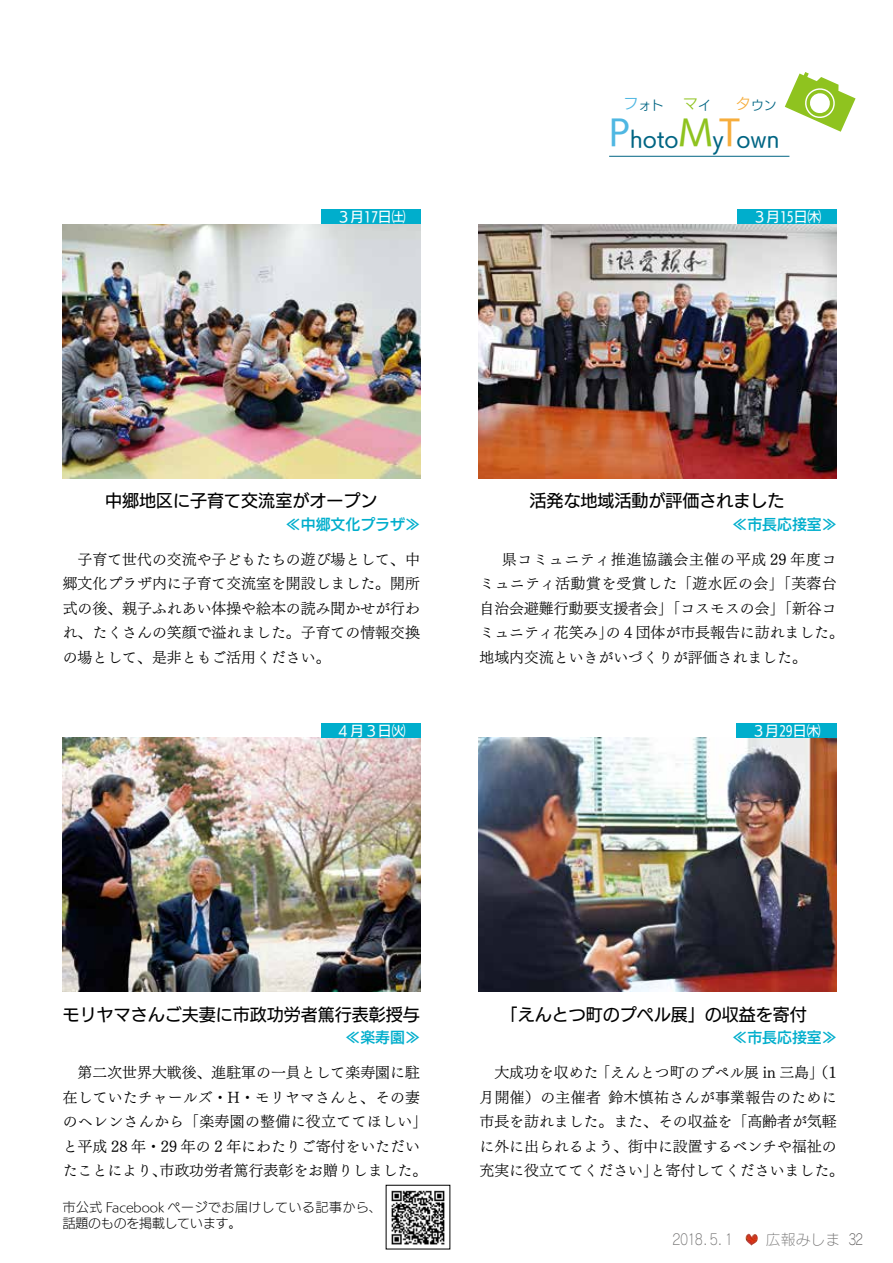
<style>
.page{position:relative;width:893px;height:1263px;background:#fff}
.page>*{position:absolute;margin:0;border:0;box-sizing:border-box;transform-origin:0 0}
.t1{font:21.3px "UD Kakugo Large Pro M";color:#006583}
.t2{font:16.95px "UD Kakugo Large Pro M";color:#000}
.t3{font:14.85px/24.5px "UD Mincho Pro L";color:#000;text-align:justify}
.t4{font:14.85px "UD Mincho Pro L";letter-spacing:.025em;color:#000}
.t5{font:14.85px "UD Kakugo Large Pro DB";color:#00aecc}
.t6{font:14.85px "Rodin Cattleya Pro L";color:#727171}
.t7{font:14.85px "UD Kakugo Large Pro R";color:#8fc31f}
.t8{font:14.85px "Rodin Cattleya Pro L";color:#595757;scale:.8 1}
.t9{font:13.8px "UD Kakugo Large Pro M";color:#fff}
.t10{font:12.75px/15.9px "UD Kakugo Large Pro L";color:#000}
.t11{font:12.75px "UD Kakugo Large Pro R";color:#006583}
.s1{font-size:14.85px;color:#f6ad3c}
.s2{font-size:14.85px;color:#4fb7e2}
.s3{font-size:34.05px;color:#4fb7e2}
.s4{font-size:34.05px;color:#8fc31f}
.s5{font-size:34.05px;color:#f6ad3c}
.s6{font-size:12.75px;color:#006583}
</style>
<div class="page">
<img style="left:391px;top:1190px;width:54px;height:55px">
<hr style="left:609px;top:156px;width:180px;height:1px;background:#006583">
<svg style="left:785px;top:72px;width:70px;height:60px"></svg>
<img style="left:63px;top:224px;width:358px;height:254px">
<div style="left:322px;top:209px;width:99px;height:15px;background:#00aecc"></div>
<img style="left:63px;top:738px;width:358px;height:254px">
<div style="left:322px;top:723px;width:99px;height:15px;background:#00aecc"></div>
<img style="left:478px;top:224px;width:359px;height:254px">
<div style="left:738px;top:209px;width:99px;height:15px;background:#00aecc"></div>
<img style="left:478px;top:738px;width:359px;height:254px">
<div style="left:736px;top:723px;width:101px;height:15px;background:#00aecc"></div>
<svg style="left:745px;top:1234px;width:4px;height:9px"></svg>
<p class="t9" style="left:336px;top:206px;width:71px">３月17日㈯</p>
<p class="t11" style="left:736px;top:95px;width:42px"><span class="s1">タ</span>ウン</p>
<p class="t11" style="left:624px;top:95px;width:42px"><span class="s2">フ</span>ォト</p>
<h1 class="t1" style="left:609px;top:121px;width:172px"><span class="s3">P</span>hoto<span class="s4">M</span>y<span class="s5">T</span>own</h1>
<p class="t7" style="left:683px;top:92px;width:29px">マ<span class="s6">イ</span></p>
<p class="t9" style="left:752px;top:206px;width:71px">３月15日㈭</p>
<p class="t2" style="left:105px;top:487px;width:274px">中郷地区に子育て交流室がオープン</p>
<p class="t2" style="left:529px;top:487px;width:257px">活発な地域活動が評価されました</p>
<p class="t5" style="left:286px;top:512px;width:135px">≪中郷文化プラザ≪</p>
<p class="t5" style="left:732px;top:512px;width:106px">≪市長応接室≪</p>
<p class="t3" style="left:63px;top:546px;width:359px">　子育て世代の交流や子どもたちの遊び場として、中郷文化プラザ内に子育て交流室を開設しました。開所式の後、親子ふれあい体操や絵本の読み聞かせが行われ、たくさんの笑顔で溢れました。子育ての情報交換の場として、是非ともご活用ください。</p>
<p class="t3" style="left:479px;top:546px;width:366px;text-align:left;text-indent:7px">　県コミュニティ推進協議会主催の平成 29 年度コミュニティ活動賞を受賞した「遊水匠の会」「芙蓉台自治会避難行動要支援者会」「コスモスの会」「新谷コミュニティ花笑みの」４団体が市長報告に訪れました。地域内交流といきがいづくりが評価されました。</p>
<p class="t9" style="left:336px;top:719px;width:71px">４月３日㈫</p>
<p class="t9" style="left:751px;top:719px;width:71px">３月29日㈭</p>
<p class="t2" style="left:63px;top:1000px;width:359px">モリヤマさんご夫妻に市政功労者篤行表彰授与</p>
<p class="t2" style="left:501px;top:1000px;width:308px">「えんとつ町のプペル展」の収益を寄付</p>
<p class="t5" style="left:345px;top:1025px;width:76px">≪楽寿園≪</p>
<p class="t5" style="left:732px;top:1025px;width:106px">≪市長応接室≪</p>
<p class="t3" style="left:63px;top:1060px;width:359px">　第二次世界大戦後、進駐軍の一員として楽寿園に駐</p>
<p class="t3" style="left:63px;top:1084px;width:359px">在していたチャールズ・H・モリヤマさんと、その妻</p>
<p class="t4" style="left:63px;top:1110px;width:366px">のヘレンさんから「楽寿園の整備に役立ててほしい「</p>
<p class="t3" style="left:63px;top:1133px;width:359px">と平成 28 年・29 年の 2 年にわたりご寄付をいただい</p>
<p class="t3" style="left:159px;top:1158px;width:269px">市政功労者篤行表彰をお贈りしました。</p>
<p class="t3" style="left:63px;top:1158px;width:106px">たことにより、</p>
<p class="t3" style="left:479px;top:1060px;width:121px">　大成功を収めた</p>
<p class="t3" style="left:595px;top:1060px;width:243px">「えんとつ町のプペル展 in 三島 )「 1</p>
<p class="t3" style="left:479px;top:1084px;width:123px">月開催）の主催者</p>
<p class="t3" style="left:479px;top:1109px;width:359px">市長を訪れました。また、その収益を「高齢者が気軽</p>
<p class="t3" style="left:479px;top:1133px;width:359px">に外に出られるよう、街中に設置するベンチや福祉の</p>
<p class="t3" style="left:651px;top:1158px;width:195px">と寄付してくださいました。</p>
<p class="t4" style="left:608px;top:1085px;width:230px">鈴木慎祐さんが事業報告のために</p>
<p class="t3" style="left:479px;top:1158px;width:180px">充実に役立ててください」</p>
<p class="t10" style="left:63px;top:1199px;width:320px">市公式 Facebook ページでお届けしている記事から、話題のものを掲載しています。</p>
<p class="t6" style="left:673px;top:1230px;width:61px">２０１8．5．１</p>
<p class="t6" style="left:766px;top:1230px;width:76px">広報みしま</p>
<p class="t8" style="left:848px;top:1230px;width:20px">32</p>
</div>
